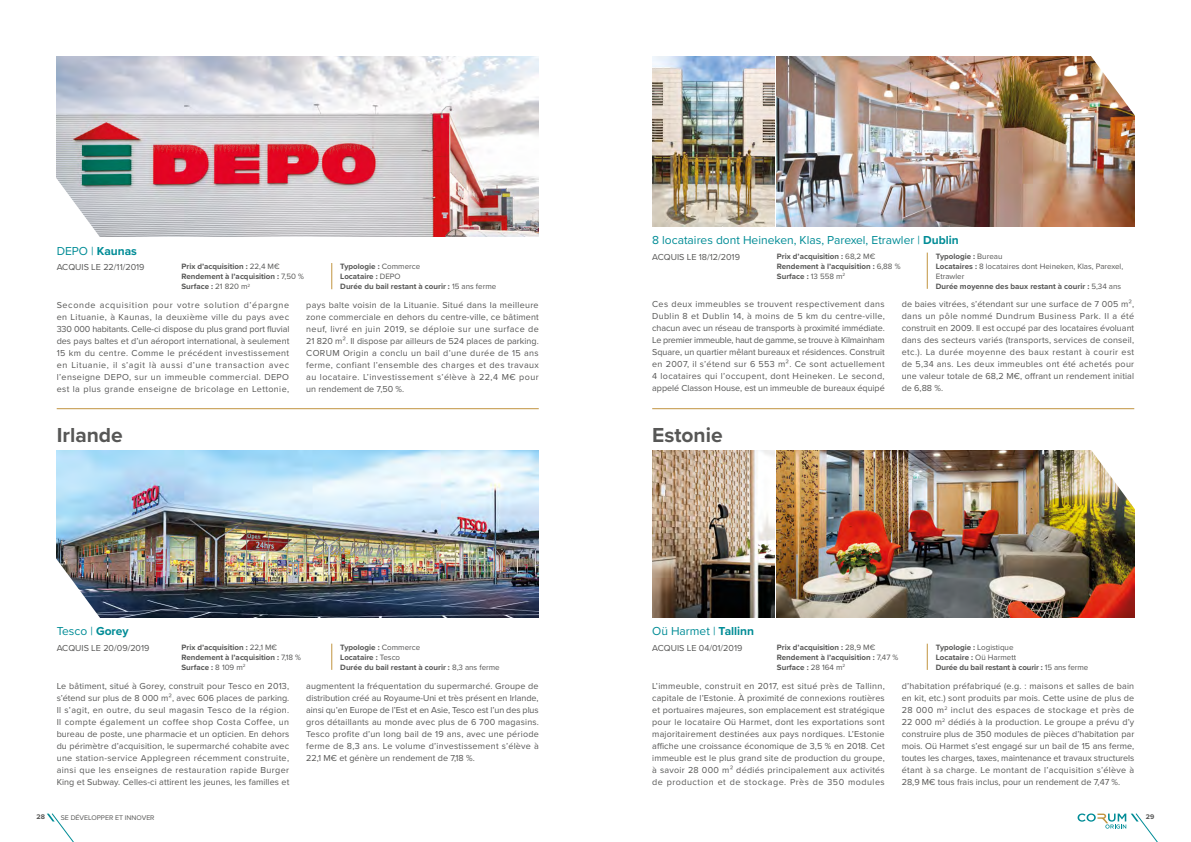
<style>
.page{position:relative;width:1191px;height:842px;background:#fff}
.page>*{position:absolute;margin:0;border:0;box-sizing:border-box;transform-origin:0 0}
.t1{font:700 21px "Proxima Nova";color:#575756}
.t2{font:12px "Proxima Nova";color:#008c96}
.t3{font:700 12px "Proxima Nova";color:#008c96}
.t4{font:9px/12px "Proxima Nova";letter-spacing:.01em;color:#575756;text-align:justify}
.t5{font:700 8px/10px "Proxima Nova";color:#575756}
.t6{font:8px/10px "Proxima Nova";color:#575756}
.t7{font:7px "Proxima Nova";color:#575756}
.t8{font:700 7px "Proxima Nova";color:#575756}
.s1{font-weight:400}
.s2{font-weight:700}
</style>
<div class="page">
<img style="left:777px;top:450px;width:357px;height:167px">
<img style="left:652px;top:450px;width:122px;height:167px">
<svg style="left:927px;top:644px;width:1px;height:26px"></svg>
<img style="left:57px;top:57px;width:482px;height:180px">
<svg style="left:331px;top:263px;width:1px;height:26px"></svg>
<img style="left:777px;top:57px;width:357px;height:169px">
<img style="left:652px;top:57px;width:122px;height:169px">
<hr style="left:927px;top:253px;width:1px;height:36px;background:#c19440">
<hr style="left:57px;top:408px;width:482px;height:1px;background:#c19440">
<hr style="left:652px;top:408px;width:482px;height:1px;background:#c19440">
<img style="left:1089px;top:56px;width:46px;height:63px">
<svg style="left:56px;top:175px;width:46px;height:62px"></svg>
<img style="left:1089px;top:450px;width:46px;height:62px">
<img style="left:57px;top:450px;width:482px;height:167px">
<svg style="left:331px;top:644px;width:1px;height:26px"></svg>
<img style="left:56px;top:555px;width:46px;height:63px">
<svg style="left:47px;top:813px;width:27px;height:29px"></svg>
<svg style="left:1077px;top:813px;width:81px;height:29px"></svg>
<h2 class="t3" style="left:57px;top:242px;width:82px"><span class="s1">DEPO |</span> Kaunas</h2>
<p class="t4" style="left:57px;top:261px;width:89px">ACQUIS LE 22/11/2019</p>
<p class="t5" style="left:181px;top:261px;width:124px">Prix d’acquisition : <span class="s1">22,4 M€<br></span>Rendement à l’acquisition : <span class="s1">7,50 %<br></span>Surface : <span class="s1">21 820 m</span><sup>2</sup></p>
<p class="t5" style="left:340px;top:261px;width:157px">Typologie : <span class="s1">Commerce<br></span>Locataire : <span class="s1">DEPO<br></span>Durée du bail restant à courir : <span class="s1">15 ans ferme</span></p>
<p class="t4" style="left:57px;top:299px;width:234px">Seconde acquisition pour votre solution d’épargne en Lituanie, à Kaunas, la deuxième ville du pays avec 330 000 habitants. Celle-ci dispose du plus grand port fluvial des pays baltes et d’un aéroport international, à seulement 15 km du centre. Comme le précédent investissement en Lituanie, il s’agit là aussi d’une transaction avec l’enseigne DEPO, sur un immeuble commercial. DEPO est la plus grande enseigne de bricolage en Lettonie,</p>
<p class="t4" style="left:306px;top:299px;width:234px">pays balte voisin de la Lituanie. Situé dans la meilleure zone commerciale en dehors du centre-ville, ce bâtiment neuf, livré en juin 2019, se déploie sur une surface de 21 820 m². Il dispose par ailleurs de 524 places de parking.<br>CORUM Origin a conclu un bail d’une durée de 15 ans ferme, confiant l’ensemble des charges et des travaux au locataire. L’investissement s’élève à 22,4 M€ pour un rendement de 7,50 %.</p>
<h1 class="t1" style="left:57px;top:419px;width:68px">Irlande</h1>
<h2 class="t2" style="left:57px;top:622px;width:73px">Tesco | <span class="s2">Gorey</span></h2>
<p class="t4" style="left:57px;top:641px;width:94px">ACQUIS LE 20/09/2019</p>
<p class="t5" style="left:181px;top:642px;width:121px">Prix d’acquisition : <span class="s1">22,1 M€<br></span>Rendement à l’acquisition : <span class="s1">7,18 %<br></span>Surface : <span class="s1">8 109 m</span><sup>2</sup></p>
<p class="t5" style="left:340px;top:642px;width:161px">Typologie : <span class="s1">Commerce<br></span>Locataire : <span class="s1">Tesco<br></span>Durée du bail restant à courir : <span class="s1">8,3 ans ferme</span></p>
<p class="t4" style="left:57px;top:679px;width:234px">Le bâtiment, situé à Gorey, construit pour Tesco en 2013, s’étend sur plus de 8 000 m², avec 606 places de parking.<br>Il s’agit, en outre, du seul magasin Tesco de la région.<br>Il compte également un coffee shop Costa Coffee, un bureau de poste, une pharmacie et un opticien. En dehors du périmètre d’acquisition, le supermarché cohabite avec une station-service Applegreen récemment construite, ainsi que les enseignes de restauration rapide Burger King et Subway. Celles-ci attirent les jeunes, les familles et</p>
<p class="t4" style="left:306px;top:679px;width:234px">augmentent la fréquentation du supermarché. Groupe de distribution créé au Royaume-Uni et très présent en Irlande, ainsi qu’en Europe de l’Est et en Asie, Tesco est l’un des plus gros détaillants au monde avec plus de 6 700 magasins.<br>Tesco profite d’un long bail de 19 ans, avec une période ferme de 8,3 ans. Le volume d’investissement s’élève à 22,1 M€ et génère un rendement de 7,18 %.</p>
<h2 class="t2" style="left:652px;top:231px;width:308px">8 locataires dont Heineken, Klas, Parexel, Etrawler | <span class="s2">Dublin</span></h2>
<p class="t5" style="left:777px;top:251px;width:125px">Prix d’acquisition : <span class="s1">68,2 M€<br></span>Rendement à l’acquisition : <span class="s1">6,88 %<br></span>Surface : <span class="s1">13 558 m</span><sup>2</sup></p>
<p class="t6" style="left:935px;top:251px;width:189px"><span class="s2">Typologie :</span> Bureau<br><span class="s2">Locataires :</span> 8 locataires dont Heineken, Klas, Parexel, Etrawler<br><span class="s2">Durée moyenne des baux restant à courir :</span> 5,34 ans</p>
<p class="t4" style="left:652px;top:250px;width:89px">ACQUIS LE 18/12/2019</p>
<p class="t4" style="left:652px;top:298px;width:234px">Ces deux immeubles se trouvent respectivement dans Dublin 8 et Dublin 14, à moins de 5 km du centre-ville, chacun avec un réseau de transports à proximité immédiate.<br>Le premier immeuble, haut de gamme, se trouve à Kilmainham Square, un quartier mêlant bureaux et résidences. Construit en 2007, il s’étend sur 6 553 m². Ce sont actuellement 4 locataires qui l’occupent, dont Heineken. Le second, appelé Classon House, est un immeuble de bureaux équipé</p>
<p class="t4" style="left:901px;top:298px;width:234px">de baies vitrées, s’étendant sur une surface de 7 005 m², dans un pôle nommé Dundrum Business Park. Il a été construit en 2009. Il est occupé par des locataires évoluant dans des secteurs variés (transports, services de conseil, etc.). La durée moyenne des baux restant à courir est de 5,34 ans. Les deux immeubles ont été achetés pour une valeur totale de 68,2 M€, offrant un rendement initial de 6,88 %.</p>
<h1 class="t1" style="left:652px;top:419px;width:72px">Estonie</h1>
<h2 class="t2" style="left:652px;top:622px;width:103px">Oü Harmet | <span class="s2">Tallinn</span></h2>
<p class="t4" style="left:652px;top:641px;width:92px">ACQUIS LE 04/01/2019</p>
<p class="t5" style="left:777px;top:642px;width:123px">Prix d’acquisition : <span class="s1">28,9 M€<br></span>Rendement à l’acquisition : <span class="s1">7,47 %<br></span>Surface : <span class="s1">28 164 m</span><sup>2</sup></p>
<p class="t5" style="left:935px;top:642px;width:154px">Typologie : <span class="s1">Logistique<br></span>Locataire : <span class="s1">Oü Harmett<br></span>Durée du bail restant à courir : <span class="s1">15 ans ferme</span></p>
<p class="t4" style="left:652px;top:679px;width:234px">L’immeuble, construit en 2017, est situé près de Tallinn, capitale de l’Estonie. À proximité de connexions routières et portuaires majeures, son emplacement est stratégique pour le locataire Oü Harmet, dont les exportations sont majoritairement destinées aux pays nordiques. L’Estonie affiche une croissance économique de 3,5 % en 2018. Cet immeuble est le plus grand site de production du groupe, à savoir 28 000 m² dédiés principalement aux activités de production et de stockage. Près de 350 modules</p>
<p class="t4" style="left:901px;top:679px;width:234px">d’habitation préfabriqué (e.g. : maisons et salles de bain en kit, etc.) sont produits par mois. Cette usine de plus de 28 000 m<sup>2</sup> inclut des espaces de stockage et près de 22 000 m<sup>2</sup> dédiés à la production. Le groupe a prévu d’y construire plus de 350 modules de pièces d’habitation par mois. Oü Harmet s’est engagé sur un bail de 15 ans ferme, toutes les charges, taxes, maintenance et travaux structurels étant à sa charge. Le montant de l’acquisition s’élève à 28,9 M€ tous frais inclus, pour un rendement de 7,47 %.</p>
<p class="t7" style="left:61px;top:813px;width:95px">SE DÉVELOPPER ET INNOVER</p>
<p class="t8" style="left:37px;top:812px;width:10px">28</p>
<p class="t8" style="left:1146px;top:812px;width:10px">29</p>
</div>
